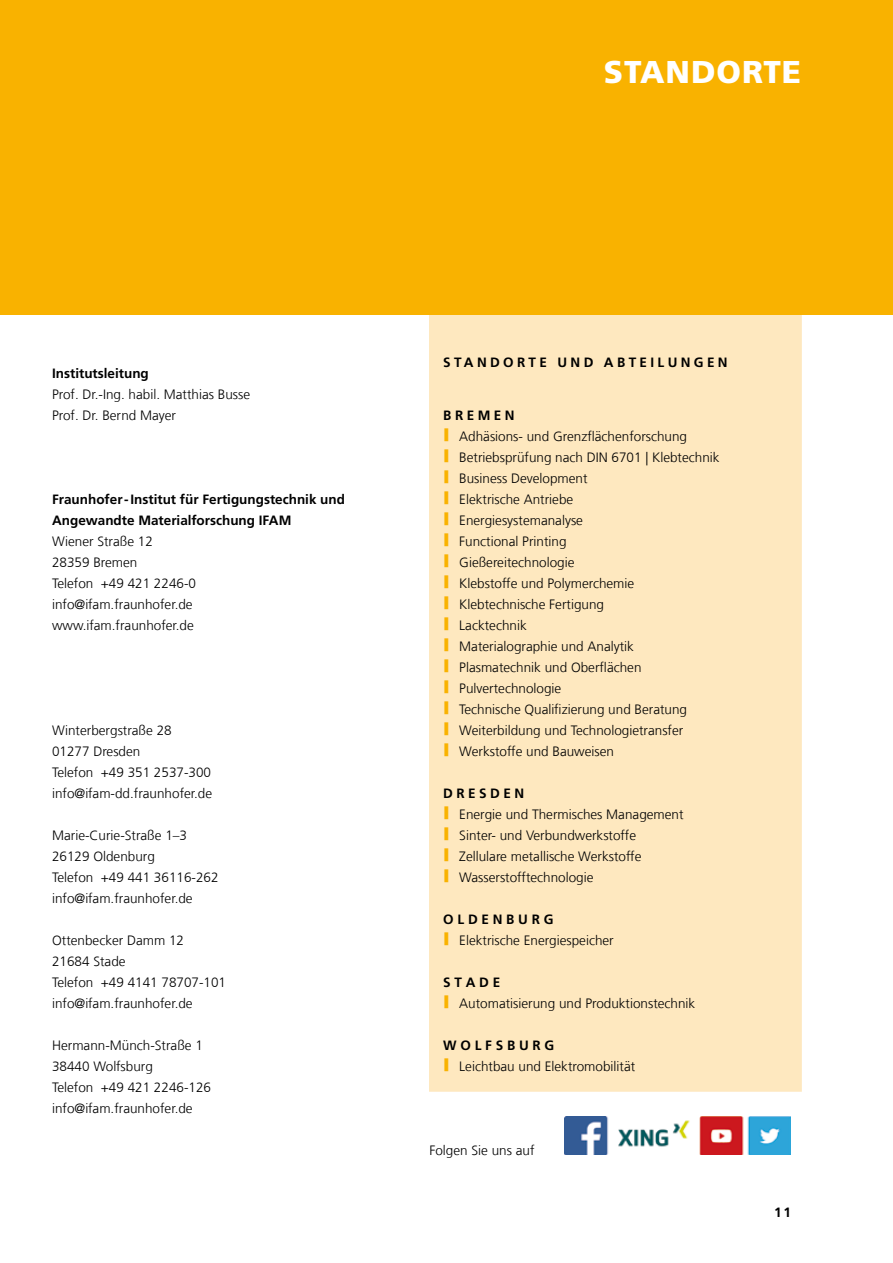
<style>
.page{position:relative;width:893px;height:1263px;background:#fff}
.page>*{position:absolute;margin:0;border:0;box-sizing:border-box;transform-origin:0 0}
.t1{font:900 31.5px "Frutiger LT Com";letter-spacing:.03em;color:#fff}
.t2{font:300 13.5px/21px "Frutiger LT Com";color:#000}
.t3{font:700 13.5px/21px "Frutiger LT Com";color:#000}
.t4{font:700 13.5px "Frutiger LT Com";letter-spacing:.25em;color:#000}
.s1{font-weight:700}
</style>
<div class="page">
<div style="left:0;top:0;width:893px;height:315px;background:#f9b200"></div>
<div style="left:430px;top:316px;width:371px;height:775px;background:#fee8bf"></div>
<div style="left:429px;top:315px;width:373px;height:777px;border:2px solid #fee8bf"></div>
<img style="left:564px;top:1116px;width:226px;height:39px">
<h1 class="t1" style="left:604px;top:53px;width:199px">STANDORTE</h1>
<p class="t3" style="left:52px;top:362px;width:98px">Institutsleitung</p>
<p class="t2" style="left:52px;top:384px;width:200px">Prof. Dr.-Ing. habil. Matthias Busse<br>Prof. Dr. Bernd Mayer</p>
<p class="t3" style="left:52px;top:488px;width:294px">Fraunhofer - Institut für Fertigungstechnik und<br>Angewandte Materialforschung IFAM</p>
<p class="t2" style="left:52px;top:531px;width:145px">Wiener Straße 12<br>28359 Bremen<br>Telefon +49 421 2246-0 info@ifam.fraunhofer.de www.ifam.fraunhofer.de</p>
<p class="t2" style="left:52px;top:720px;width:162px">Winterbergstraße 28<br>01277 Dresden<br>Telefon +49 351 2537-300 info@ifam-dd.fraunhofer.de</p>
<p class="t2" style="left:52px;top:825px;width:168px">Marie-Curie-Straße 1–3<br>26129 Oldenburg<br>Telefon +49 441 36116-262 info@ifam.fraunhofer.de</p>
<p class="t2" style="left:52px;top:930px;width:175px">Ottenbecker Damm 12<br>21684 Stade<br>Telefon +49 4141 78707-101 info@ifam.fraunhofer.de</p>
<p class="t2" style="left:52px;top:1035px;width:160px">Hermann-Münch-Straße 1<br>38440 Wolfsburg<br>Telefon +49 421 2246-126 info@ifam.fraunhofer.de</p>
<p class="t4" style="left:443px;top:355px;width:286px">st andort e und abt eil ungen</p>
<p class="t2" style="left:443px;top:405px;width:278px"><span class="s1">BREMEN<br></span><sup>|</sup> Adhäsions- und Grenzflächenforschung<br><sup>|</sup> Betriebsprüfung nach DIN 6701 | Klebtechnik <sup>|</sup> Business Development<br><sup>|</sup> Elektrische Antriebe<br><sup>|</sup> Energiesystemanalyse<br><sup>|</sup> Functional Printing<br><sup>|</sup> Gießereitechnologie<br><sup>|</sup> Klebstoffe und Polymerchemie<br><sup>|</sup> Klebtechnische Fertigung<br><sup>|</sup> Lacktechnik<br><sup>|</sup> Materialographie und Analytik<br><sup>|</sup> Plasmatechnik und Oberflächen<br><sup>|</sup> Pulvertechnologie<br><sup>|</sup> Technische Qualifizierung und Beratung<br><sup>|</sup> Weiterbildung und Technologietransfer<br><sup>|</sup> Werkstoffe und Bauweisen</p>
<p class="t3" style="left:443px;top:782px;width:7px">DRE</p>
<p class="t2" style="left:443px;top:783px;width:242px;text-indent:36px"><span class="s1">S DEN<br></span><sup>|</sup> Energie und Thermisches Management <sup>|</sup> Sinter- und Verbundwerkstoffe<br><sup>|</sup> Zellulare metallische Werkstoffe<br><sup>|</sup> Wasserstofftechnologie</p>
<p class="t2" style="left:443px;top:909px;width:172px"><span class="s1">O L DENBURG<br></span><sup>|</sup> Elektrische Energiespeicher</p>
<p class="t2" style="left:443px;top:972px;width:254px"><span class="s1">S T ADE<br></span><sup>|</sup> Automatisierung und Produktionstechnik</p>
<p class="t3" style="left:443px;top:1034px;width:8px">WO</p>
<p class="t2" style="left:443px;top:1035px;width:194px;text-indent:32px"><span class="s1">L F S BURG<br></span><sup>|</sup> Leichtbau und Elektromobilität</p>
<p class="t2" style="left:429px;top:1140px;width:107px">Folgen Sie uns auf</p>
<p class="t3" style="left:774px;top:1202px;width:18px">11</p>
</div>
